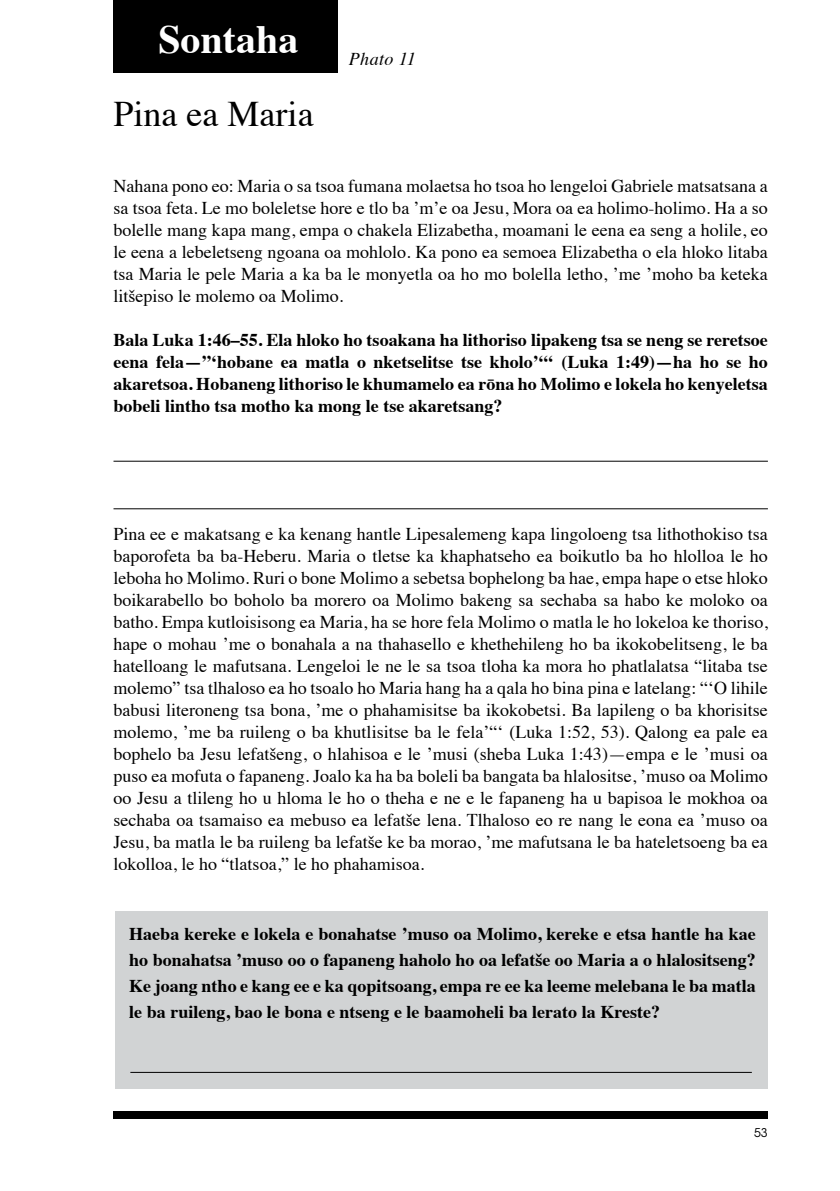
<style>
.page{position:relative;width:840px;height:1191px;background:#fff}
.page>*{position:absolute;margin:0;border:0;box-sizing:border-box;transform-origin:0 0}
.t1{font:700 40px "Times";color:#fff}
.t2{font:36px "Times";color:#000}
.t3{font:18px/22px "Times";color:#000;text-align:justify}
.t4{font:700 18px/22px "Times";color:#000;text-align:justify}
.t5{font:italic 18px "Times";letter-spacing:.02em;color:#000}
.t6{font:12px "ITC Avant Garde Std";color:#000}
</style>
<div class="page">
<div style="left:113px;top:1111px;width:654px;height:8px;background:#000"></div>
<div style="left:113px;top:0;width:225px;height:72px;background:#000"></div>
<hr style="left:113px;top:508px;width:654px;height:1px;background:#000">
<hr style="left:113px;top:461px;width:654px;height:1px;background:#000">
<div style="left:115px;top:912px;width:652px;height:177px;background:#d1d3d4"></div>
<hr style="left:130px;top:1071px;width:621px;height:1px;background:#000">
<h1 class="t1" style="left:158px;top:1px;width:142px">Sontaha</h1>
<h2 class="t2" style="left:113px;top:80px;width:201px">Pina ea Maria</h2>
<p class="t5" style="left:349px;top:43px;width:68px">Phato 11</p>
<p class="t3" style="left:113px;top:173px;width:655px">Nahana pono eo: Maria o sa tsoa fumana molaetsa ho tsoa ho lengeloi Gabriele matsatsana a sa tsoa feta. Le mo boleletse hore e tlo ba ’m’e oa Jesu, Mora oa ea holimo-holimo. Ha a so bolelle mang kapa mang, empa o chakela Elizabetha, moamani le eena ea seng a holile, eo le eena a lebeletseng ngoana oa mohlolo. Ka pono ea semoea Elizabetha o ela hloko litaba tsa Maria le pele Maria a ka ba le monyetla oa ho mo bolella letho, ’me ’moho ba keteka litšepiso le molemo oa Molimo.</p>
<p class="t4" style="left:113px;top:327px;width:655px">Bala Luka 1:46–55. Ela hloko ho tsoakana ha lithoriso lipakeng tsa se neng se reretsoe eena fela—”‘hobane ea matla o nketselitse tse kholo’“‘ (Luka 1:49)—ha ho se ho akaretsoa. Hobaneng lithoriso le khumamelo ea rōna ho Molimo e lokela ho kenyeletsa bobeli lintho tsa motho ka mong le tse akaretsang?</p>
<p class="t3" style="left:113px;top:521px;width:655px">Pina ee e makatsang e ka kenang hantle Lipesalemeng kapa lingoloeng tsa lithothokiso tsa baporofeta ba ba-Heberu. Maria o tletse ka khaphatseho ea boikutlo ba ho hlolloa le ho leboha ho Molimo. Ruri o bone Molimo a sebetsa bophelong ba hae, empa hape o etse hloko boikarabello bo boholo ba morero oa Molimo bakeng sa sechaba sa habo ke moloko oa batho. Empa kutloisisong ea Maria, ha se hore fela Molimo o matla le ho lokeloa ke thoriso, hape o mohau ’me o bonahala a na thahasello e khethehileng ho ba ikokobelitseng, le ba hatelloang le mafutsana. Lengeloi le ne le sa tsoa tloha ka mora ho phatlalatsa “litaba tse molemo” tsa tlhaloso ea ho tsoalo ho Maria hang ha a qala ho bina pina e latelang: “‘O lihile babusi literoneng tsa bona, ’me o phahamisitse ba ikokobetsi. Ba lapileng o ba khorisitse molemo, ’me ba ruileng o ba khutlisitse ba le fela’“‘ (Luka 1:52, 53). Qalong ea pale ea bophelo ba Jesu lefatšeng, o hlahisoa e le ’musi (sheba Luka 1:43)—empa e le ’musi oa puso ea mofuta o fapaneng. Joalo ka ha ba boleli ba bangata ba hlalositse, ’muso oa Molimo oo Jesu a tlileng ho u hloma le ho o theha e ne e le fapaneng ha u bapisoa le mokhoa oa sechaba oa tsamaiso ea mebuso ea lefatše lena. Tlhaloso eo re nang le eona ea ’muso oa Jesu, ba matla le ba ruileng ba lefatše ke ba morao, ’me mafutsana le ba hateletsoeng ba ea lokolloa, le ho “tlatsoa,” le ho phahamisoa.</p>
<p class="t4" style="left:129px;top:919px;width:627px;line-height:26px">Haeba kereke e lokela e bonahatse ’muso oa Molimo, kereke e etsa hantle ha kae ho bonahatsa ’muso oo o fapaneng haholo ho oa lefatše oo Maria a o hlalositseng?<br>Ke joang ntho e kang ee e ka qopitsoang, empa re ee ka leeme melebana le ba matla le ba ruileng, bao le bona e ntseng e le baamoheli ba lerato la Kreste?</p>
<p class="t6" style="left:753px;top:1125px;width:15px">53</p>
</div>
